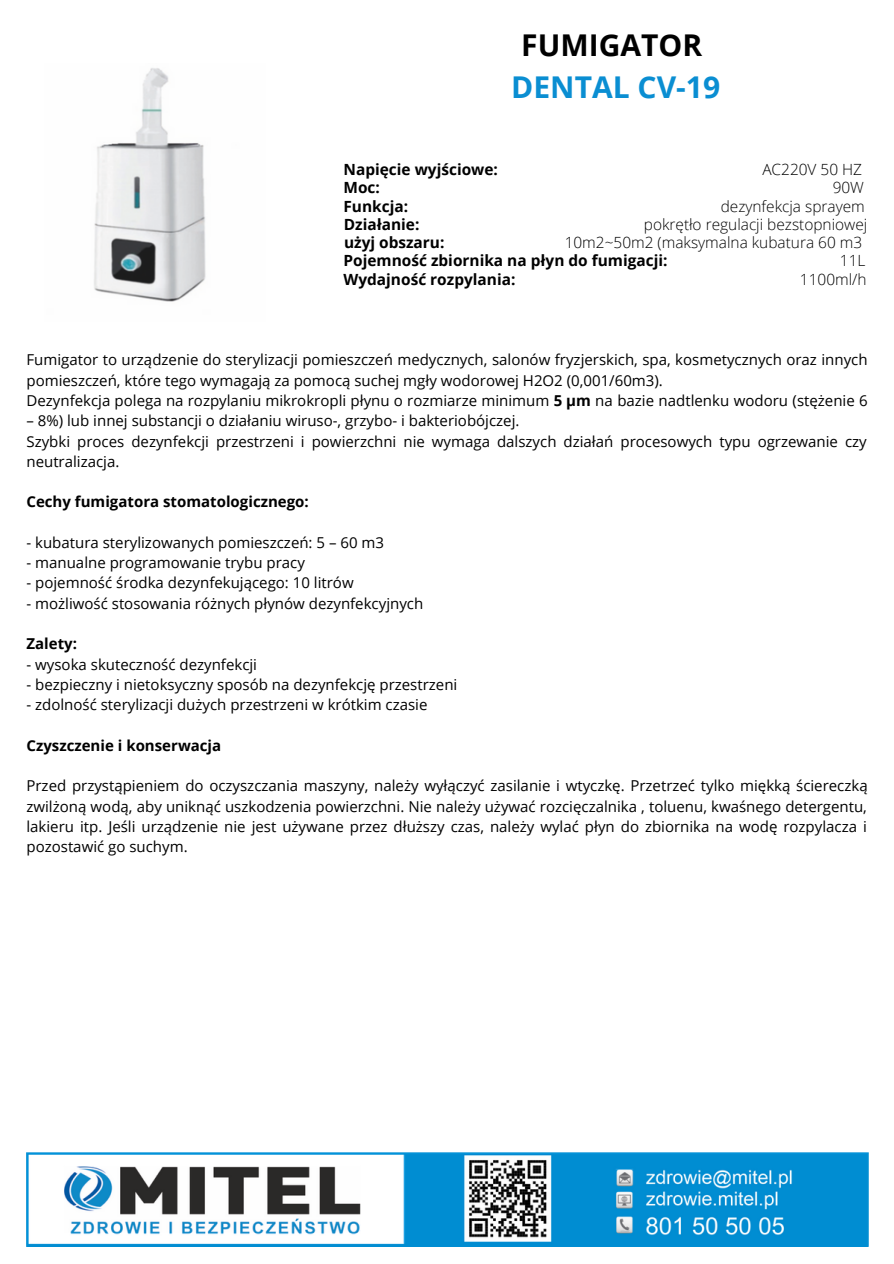
<style>
.page{position:relative;width:894px;height:1264px;background:#fff}
.page>*{position:absolute;margin:0;border:0;box-sizing:border-box;transform-origin:0 0}
.t1{font:700 30px "Open Sans";color:#0a8ed2}
.t2{font:700 30px "Open Sans";color:#000}
.t3{font:700 15.45px "Open Sans";color:#000}
.t4{font:300 15.45px "Open Sans";color:#000}
.t5{font:15px/20.2px "Open Sans";color:#000}
.t6{font:700 15px "Open Sans";color:#000}
.s1{font-weight:700}
</style>
<div class="page">
<img style="left:26px;top:1152px;width:842px;height:94px">
<img style="left:94px;top:68px;width:112px;height:234px">
<p class="t2" style="left:521px;top:24px;width:182px">FUMIGATOR</p>
<p class="t1" style="left:511px;top:65px;width:210px">DENTAL CV-19</p>
<p class="t3" style="left:343px;top:158px;width:156px">Napięcie wyjściowe:</p>
<p class="t4" style="left:762px;top:158px;width:101px">AC220V 50 HZ</p>
<p class="t3" style="left:343px;top:177px;width:38px">Moc:</p>
<p class="t4" style="left:832px;top:177px;width:33px">90W</p>
<p class="t3" style="left:343px;top:195px;width:66px">Funkcja:</p>
<p class="t4" style="left:720px;top:195px;width:146px">dezynfekcja sprayem</p>
<p class="t3" style="left:343px;top:213px;width:77px">Działanie:</p>
<p class="t4" style="left:643px;top:213px;width:225px">pokrętło regulacji bezstopniowej</p>
<p class="t3" style="left:344px;top:231px;width:102px">użyj obszaru:</p>
<p class="t4" style="left:564px;top:231px;width:299px">10m2~50m2 (maksymalna kubatura 60 m3</p>
<p class="t3" style="left:343px;top:250px;width:325px">Pojemność zbiornika na płyn do fumigacji:</p>
<p class="t4" style="left:839px;top:250px;width:27px">11L</p>
<p class="t3" style="left:343px;top:268px;width:173px">Wydajność rozpylania:</p>
<p class="t4" style="left:799px;top:268px;width:68px">1100ml/h</p>
<p class="t5" style="left:26px;top:349px;width:842px">Fumigator to urządzenie do sterylizacji pomieszczeń medycznych, salonów fryzjerskich, spa, kosmetycznych oraz innych pomieszczeń, które tego wymagają za pomocą suchej mgły wodorowej H2O2 (0,001/60m3).</p>
<p class="t5" style="left:26px;top:390px;width:842px">Dezynfekcja polega na rozpylaniu mikrokropli płynu o rozmiarze minimum <span class="s1">5 µm</span> na bazie nadtlenku wodoru (stężenie 6</p>
<p class="t5" style="left:26px;top:410px;width:494px">– 8%) lub innej substancji o działaniu wiruso-, grzybo- i bakteriobójczej.</p>
<p class="t5" style="left:26px;top:430px;width:841px">Szybki proces dezynfekcji przestrzeni i powierzchni nie wymaga dalszych działań procesowych typu ogrzewanie czy neutralizacja.</p>
<p class="t6" style="left:26px;top:491px;width:284px">Cechy fumigatora stomatologicznego:</p>
<p class="t5" style="left:26px;top:532px;width:359px">- kubatura sterylizowanych pomieszczeń: 5 – 60 m3</p>
<p class="t5" style="left:26px;top:552px;width:280px">- manualne programowanie trybu pracy</p>
<p class="t5" style="left:26px;top:572px;width:328px">- pojemność środka dezynfekującego: 10 litrów</p>
<p class="t5" style="left:26px;top:592px;width:398px">- możliwość stosowania różnych płynów dezynfekcyjnych</p>
<p class="t6" style="left:26px;top:633px;width:52px">Zalety:</p>
<p class="t5" style="left:26px;top:653px;width:232px">- wysoka skuteczność dezynfekcji</p>
<p class="t5" style="left:26px;top:674px;width:432px">- bezpieczny i nietoksyczny sposób na dezynfekcję przestrzeni</p>
<p class="t5" style="left:26px;top:694px;width:402px">- zdolność sterylizacji dużych przestrzeni w krótkim czasie</p>
<p class="t6" style="left:26px;top:734px;width:196px">Czyszczenie i konserwacja</p>
<p class="t5" style="left:26px;top:775px;width:842px;text-align:justify">Przed przystąpieniem do oczyszczania maszyny, należy wyłączyć zasilanie i wtyczkę. Przetrzeć tylko miękką ściereczką zwilżoną wodą, aby uniknąć uszkodzenia powierzchni. Nie należy używać rozcięczalnika , toluenu, kwaśnego detergentu, lakieru itp. Jeśli urządzenie nie jest używane przez dłuższy czas, należy wylać płyn do zbiornika na wodę rozpylacza i pozostawić go suchym.</p>
</div>
